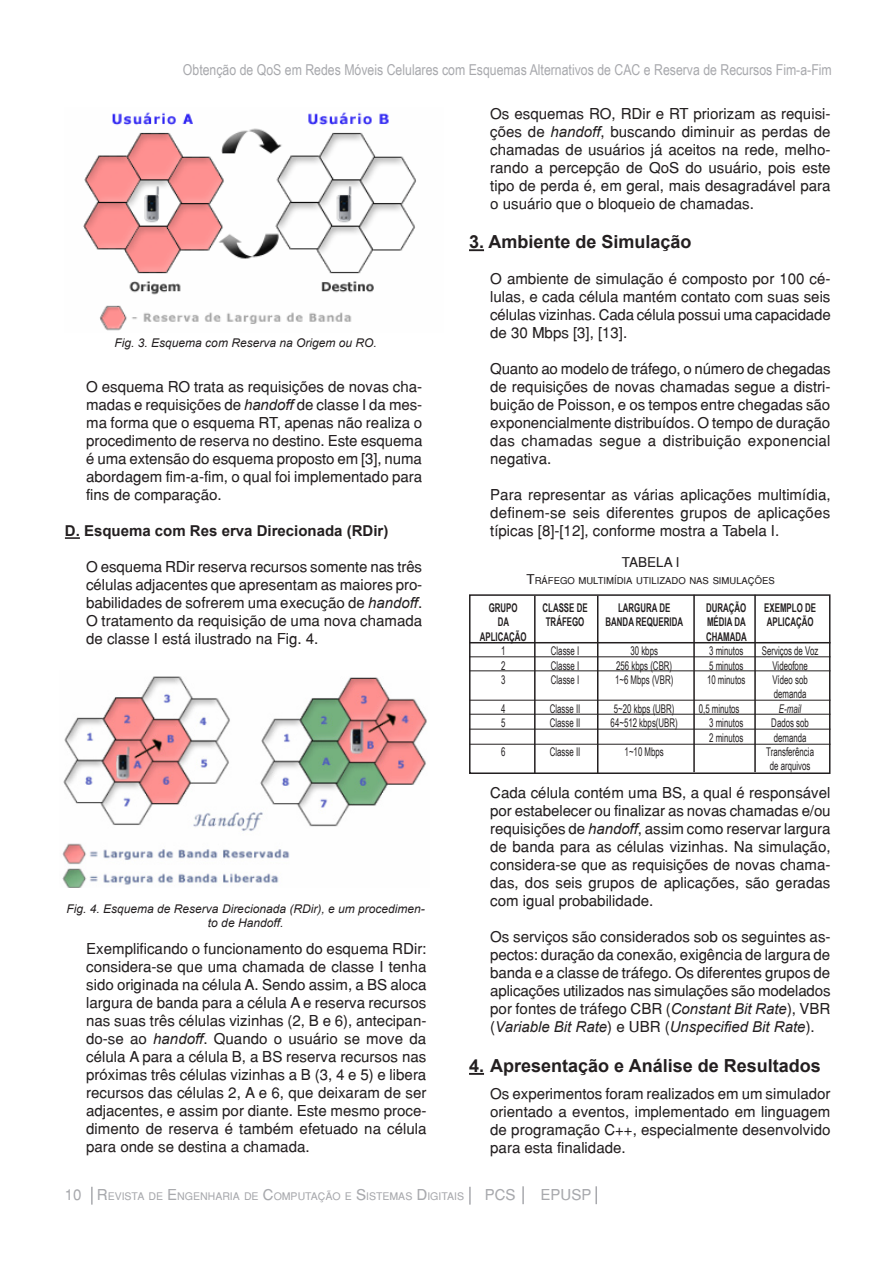
<style>
.page{position:relative;width:893px;height:1264px;background:#fff}
.page>*{position:absolute;margin:0;border:0;box-sizing:border-box;transform-origin:0 0}
.heading_1{font:700 18px "Arial";color:#231f20}
.Text{font:15px/18px "Helvetica";color:#231f20;text-align:justify}
.t1{font:15px "Arial Narrow";color:#a8a9ad}
.heading_2{font:700 15px "Arial";color:#231f20}
.t2{font:15px "Helvetica";color:#a8a9ad}
.Table_Title{font:13.5px "Helvetica";color:#231f20}
.t3{font:12px/14.4px "Arial Narrow";color:#231f20;scale:.8 1}
.t4{font:700 12px/14.4px "Arial Narrow";color:#231f20;scale:.8 1}
.Figure_Caption{font:italic 12px/14.4px "Arial";color:#231f20;text-align:center}
.Text-2{font:italic 12px "Arial";color:#231f20}
.t5{font:italic 12px "Arial Narrow";color:#231f20;scale:.8 1}
.t6{font:10.5px "Helvetica";color:#a8a9ad}
.Table_Title-2{font:9.45px "Helvetica";color:#231f20}
.s1{font-family:"Arial";font-style:italic}
.s2{font-size:13.5px}
.s3{font-size:15px}
</style>
<div class="page">
<svg style="left:91px;top:1187px;width:2px;height:17px"></svg>
<svg style="left:469px;top:1187px;width:2px;height:17px"></svg>
<svg style="left:522px;top:1186px;width:2px;height:18px"></svg>
<svg style="left:595px;top:1186px;width:2px;height:18px"></svg>
<img style="left:83px;top:112px;width:333px;height:219px">
<svg style="left:65px;top:537px;width:15px;height:2px"></svg>
<svg style="left:469px;top:249px;width:15px;height:2px"></svg>
<div style="left:469px;top:594px;width:361px;height:180px;border:2px solid #231f20"></div>
<hr style="left:469px;top:642px;width:361px;height:1px;background:#231f20">
<hr style="left:469px;top:656px;width:361px;height:1px;background:#231f20">
<hr style="left:469px;top:670px;width:361px;height:1px;background:#231f20">
<hr style="left:469px;top:700px;width:361px;height:1px;background:#231f20">
<hr style="left:469px;top:714px;width:361px;height:1px;background:#231f20">
<hr style="left:469px;top:729px;width:361px;height:1px;background:#231f20">
<hr style="left:469px;top:744px;width:361px;height:1px;background:#231f20">
<hr style="left:693px;top:595px;width:2px;height:177px;background:#231f20">
<hr style="left:754px;top:595px;width:2px;height:177px;background:#231f20">
<hr style="left:597px;top:596px;width:1px;height:177px;background:#231f20">
<hr style="left:534px;top:596px;width:1px;height:177px;background:#231f20">
<svg style="left:469px;top:1073px;width:15px;height:2px"></svg>
<img style="left:62px;top:676px;width:365px;height:212px">
<p class="t1" style="left:183px;top:59px;width:650px">Obtenção de QoS em Redes Móveis Celulares com Esquemas Alternativos de CAC e Reserva de Recursos Fim-a-Fim</p>
<p class="Text-2" style="left:115px;top:335px;width:264px">Fig. 3. Esquema com Reserva na Origem ou RO.</p>
<p class="Text" style="left:86px;top:378px;width:338px">O esquema RO trata as requisições de novas cha&shy;madas e requisições de <span class="s1">handoff</span> de classe I da mes&shy;ma forma que o esquema RT, apenas não realiza o procedimento de reserva no destino. Este esquema é uma extensão do esquema proposto em [3], numa abordagem fim-a-fim, o qual foi implementado para fins de comparação.</p>
<p class="heading_2" style="left:65px;top:521px;width:325px">D. Esquema com Res erva Direcionada (RDir)</p>
<p class="Text" style="left:86px;top:558px;width:338px">O esquema RDir reserva recursos somente nas três células adjacentes que apresentam as maiores pro&shy;babilidades de sofrerem uma execução de <span class="s1">handoff</span>.<br>O tratamento da requisição de uma nova chamada de classe I está ilustrado na Fig. 4.</p>
<p class="Figure_Caption" style="left:67px;top:901px;width:360px">Fig. 4. Esquema de Reserva Direcionada (RDir), e um procedimen&shy;to de Handoff.</p>
<p class="Text" style="left:86px;top:940px;width:342px">Exemplificando o funcionamento do esquema RDir: considera-se que uma chamada de classe I tenha sido originada na célula A. Sendo assim, a BS aloca largura de banda para a célula A e reserva recursos nas suas três células vizinhas (2, B e 6), antecipan&shy;do-se ao <span class="s1">handoff</span>. Quando o usuário se move da célula A para a célula B, a BS reserva recursos nas próximas três células vizinhas a B (3, 4 e 5) e libera recursos das células 2, A e 6, que deixaram de ser adjacentes, e assim por diante. Este mesmo proce&shy;dimento de reserva é também efetuado na célula para onde se destina a chamada.</p>
<p class="Text" style="left:490px;top:104px;width:342px">Os esquemas RO, RDir e RT priorizam as requisi&shy;ções de <span class="s1">handoff</span>, buscando diminuir as perdas de chamadas de usuários já aceitos na rede, melho&shy;rando a percepção de QoS do usuário, pois este tipo de perda é, em geral, mais desagradável para o usuário que o bloqueio de chamadas.</p>
<p class="heading_1" style="left:469px;top:230px;width:224px">3. Ambiente de Simulação</p>
<p class="Text" style="left:490px;top:270px;width:342px">O ambiente de simulação é composto por 100 cé&shy;lulas, e cada célula mantém contato com suas seis células vizinhas. Cada célula possui uma capacidade de 30 Mbps [3], [13].</p>
<p class="Text" style="left:490px;top:360px;width:342px">Quanto ao modelo de tráfego, o número de chegadas de requisições de novas chamadas segue a distri&shy;buição de Poisson, e os tempos entre chegadas são exponencialmente distribuídos. O tempo de duração das chamadas segue a distribuição exponencial negativa.</p>
<p class="Text" style="left:490px;top:486px;width:342px">Para representar as várias aplicações multimídia, definem-se seis diferentes grupos de aplicações típicas [8]-[12], conforme mostra a Tabela I.</p>
<p class="Table_Title" style="left:622px;top:554px;width:57px">TABELAI</p>
<p class="Table_Title-2" style="left:526px;top:575px;width:250px"><span class="s2">T</span>ráfego multimídia utilizado nas simulações</p>
<p class="t4" style="left:489px;top:600px;width:38px">GRUPO</p>
<p class="t4" style="left:498px;top:614px;width:16px">DA</p>
<p class="t4" style="left:480px;top:629px;width:60px">APLICAÇÃO</p>
<p class="t3" style="left:501px;top:643px;width:7px">1</p>
<p class="t3" style="left:501px;top:658px;width:7px">2</p>
<p class="t3" style="left:501px;top:672px;width:7px">3</p>
<p class="t3" style="left:501px;top:701px;width:7px">4</p>
<p class="t3" style="left:501px;top:715px;width:7px">5</p>
<p class="t3" style="left:501px;top:744px;width:7px">6</p>
<p class="t4" style="left:706px;top:600px;width:52px;text-align:justify">DURAÇÃO MÉDIA DA CHAMADA</p>
<p class="t3" style="left:709px;top:643px;width:44px">3 minutos</p>
<p class="t3" style="left:709px;top:658px;width:44px">5 minutos</p>
<p class="t3" style="left:707px;top:672px;width:50px">10 minutos</p>
<p class="t3" style="left:709px;top:701px;width:44px;text-indent:-10px">0,5 minutos<br>3 minutos</p>
<p class="t3" style="left:709px;top:730px;width:44px">2 minutos</p>
<p class="t4" style="left:764px;top:600px;width:66px">EXEMPLO DE</p>
<p class="t4" style="left:767px;top:614px;width:60px">APLICAÇÃO</p>
<p class="t3" style="left:762px;top:643px;width:72px">Serviços de Voz</p>
<p class="t3" style="left:772px;top:658px;width:46px">Videofone</p>
<p class="t3" style="left:772px;top:672px;width:46px">Vídeo sob</p>
<p class="t3" style="left:774px;top:686px;width:43px">demanda</p>
<p class="t5" style="left:779px;top:700px;width:29px">E-mail</p>
<p class="t3" style="left:771px;top:715px;width:49px">Dados sob</p>
<p class="t3" style="left:774px;top:730px;width:43px">demanda</p>
<p class="t3" style="left:766px;top:744px;width:61px">Transferência</p>
<p class="t3" style="left:770px;top:758px;width:52px">de arquivos</p>
<p class="Text" style="left:490px;top:784px;width:342px">Cada célula contém uma BS, a qual é responsável por estabelecer ou finalizar as novas chamadas e/ou requisições de <span class="s1">handoff</span>, assim como reservar largura de banda para as células vizinhas. Na simulação, considera-se que as requisições de novas chama&shy;das, dos seis grupos de aplicações, são geradas com igual probabilidade.</p>
<p class="Text" style="left:490px;top:928px;width:342px">Os serviços são considerados sob os seguintes as&shy;pectos: duração da conexão, exigência de largura de banda e a classe de tráfego. Os diferentes grupos de aplicações utilizados nas simulações são modelados por fontes de tráfego CBR (<span class="s1">Constant Bit Rate</span>), VBR (<span class="s1">Variable Bit Rate</span>) e UBR (<span class="s1">Unspecified Bit Rate</span>).</p>
<p class="heading_1" style="left:469px;top:1054px;width:353px">4. Apresentação e Análise de Resultados</p>
<p class="Text" style="left:490px;top:1084px;width:342px">Os experimentos foram realizados em um simulador orientado a eventos, implementado em linguagem de programação C++, especialmente desenvolvido para esta finalidade.</p>
<p class="t4" style="left:542px;top:600px;width:58px">CLASSE DE<br>TRÁFEGO</p>
<p class="t3" style="left:551px;top:643px;width:37px">Classe I</p>
<p class="t3" style="left:551px;top:658px;width:37px">Classe I</p>
<p class="t3" style="left:551px;top:672px;width:37px">Classe I</p>
<p class="t3" style="left:550px;top:701px;width:40px">Classe II</p>
<p class="t3" style="left:550px;top:715px;width:40px">Classe II</p>
<p class="t3" style="left:550px;top:744px;width:40px">Classe II</p>
<p class="t4" style="left:618px;top:600px;width:67px">LARGURA DE</p>
<p class="t4" style="left:605px;top:614px;width:98px">BANDA REQUERIDA</p>
<p class="t3" style="left:630px;top:643px;width:36px">30 kbps</p>
<p class="t3" style="left:616px;top:658px;width:71px">256 kbps (CBR)</p>
<p class="t3" style="left:615px;top:672px;width:75px">1~6 Mbps (VBR)</p>
<p class="t3" style="left:614px;top:701px;width:77px">5~20 kbps (UBR)</p>
<p class="t3" style="left:611px;top:715px;width:85px">64~512 kbps(UBR)</p>
<p class="t3" style="left:625px;top:744px;width:50px">1~10 Mbps</p>
<p class="t6" style="left:65px;top:1189px;width:401px"><span class="s3">10 R</span>evista de <span class="s3">E</span>ngenharia de <span class="s3">C</span>omputação e <span class="s3">S</span>istemas <span class="s3">D</span> igitais</p>
<p class="t2" style="left:485px;top:1185px;width:31px">PCS</p>
<p class="t2" style="left:540px;top:1185px;width:11px">EPUSP</p>
</div>
